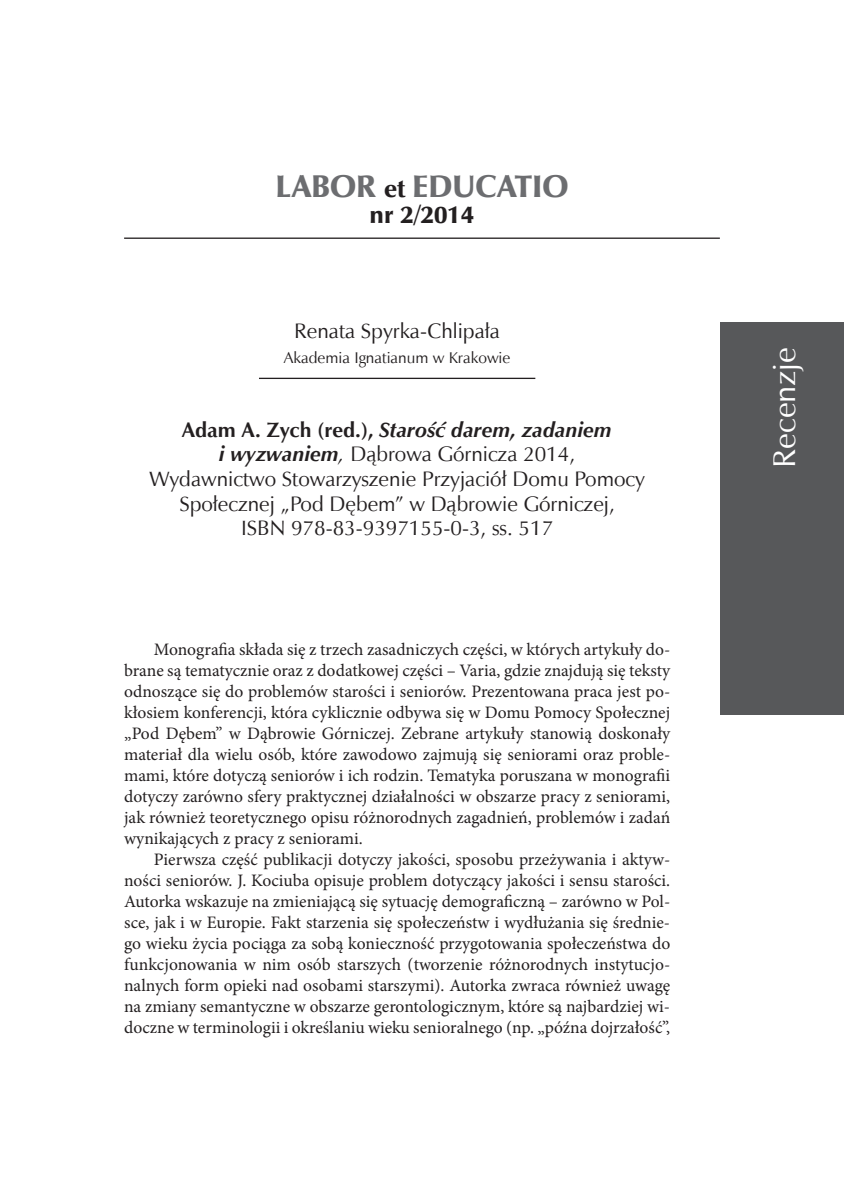
<style>
.page{position:relative;width:844px;height:1191px;background:#fff}
.page>*{position:absolute;margin:0;border:0;box-sizing:border-box;transform-origin:0 0}
.t1{font:31.5px "Zapf Humnst Ult EU";color:#6c6d70}
.t2{font:31.5px "Zapf Humnst EU";color:#fff}
.t3{font:24.5px "Zapf Humnst Ult EU";color:#231f20}
.t4{font:21px/24.5px "Zapf Humnst EU";color:#231f20;text-align:center}
.t5{font:17.5px/21px "Minion Pro";color:#231f20;text-align:justify}
.t6{font:15.75px "Zapf Humnst EU";color:#231f20}
.s1{font-size:24.5px;color:#231f20}
.s2{font-weight:700}
.s3{font-weight:700;font-style:italic}
.s4{font-style:italic}
</style>
<div class="page">
<hr style="left:124px;top:237px;width:595px;height:2px;background:#231f20">
<div style="left:719px;top:322px;width:124px;height:392px;background:#57585a"></div>
<hr style="left:259px;top:378px;width:276px;height:1px;background:#231f20">
<h1 class="t1" style="left:275px;top:167px;width:294px">LABOR <span class="s1">et</span> EDUCATIO</h1>
<h2 class="t3" style="left:369px;top:200px;width:106px">nr 2/2014</h2>
<p class="t4" style="left:294px;top:319px;width:207px">Renata Spyrka-Chlipała</p>
<p class="t6" style="left:284px;top:348px;width:228px">Akademia Ignatianum w Krakowie</p>
<p class="t4" style="left:149px;top:417px;width:497px"><span class="s2">Adam A. Zych (red.),</span> <span class="s3">Starość darem, zadaniem<br>i wyzwaniem</span><span class="s4">,</span> Dąbrowa Górnicza 2014,<br>Wydawnictwo Stowarzyszenie Przyjaciół Domu Pomocy Społecznej „Pod Dębem” w Dąbrowie Górniczej,<br>ISBN 978-83-9397155-0-3, ss. 517</p>
<p class="t5" style="left:124px;top:639px;width:547px;text-indent:30px">Monografia składa się z trzech zasadniczych części, w których artykuły do&shy;brane są tematycznie oraz z dodatkowej części – Varia, gdzie znajdują się teksty odnoszące się do problemów starości i seniorów. Prezentowana praca jest po&shy;kłosiem konferencji, która cyklicznie odbywa się w Domu Pomocy Społecznej „Pod Dębem” w Dąbrowie Górniczej. Zebrane artykuły stanowią doskonały materiał dla wielu osób, które zawodowo zajmują się seniorami oraz proble&shy;mami, które dotyczą seniorów i ich rodzin. Tematyka poruszana w monografii dotyczy zarówno sfery praktycznej działalności w obszarze pracy z seniorami, jak również teoretycznego opisu różnorodnych zagadnień, problemów i zadań wynikających z pracy z seniorami.</p>
<p class="t5" style="left:124px;top:849px;width:547px;text-indent:30px">Pierwsza część publikacji dotyczy jakości, sposobu przeżywania i aktyw&shy;ności seniorów. J. Kociuba opisuje problem dotyczący jakości i sensu starości.<br>Autorka wskazuje na zmieniającą się sytuację demograficzną – zarówno w Pol&shy;sce, jak i w Europie. Fakt starzenia się społeczeństw i wydłużania się średnie&shy;go wieku życia pociąga za sobą konieczność przygotowania społeczeństwa do funkcjonowania w nim osób starszych (tworzenie różnorodnych instytucjo&shy;nalnych form opieki nad osobami starszymi). Autorka zwraca również uwagę na zmiany semantyczne w obszarze gerontologicznym, które są najbardziej wi&shy;doczne w terminologii i określaniu wieku senioralnego (np. „późna dojrzałość”,</p>
<h1 class="t2" style="left:764px;top:468px;width:122px;rotate:-90deg">Recenzje</h1>
</div>
